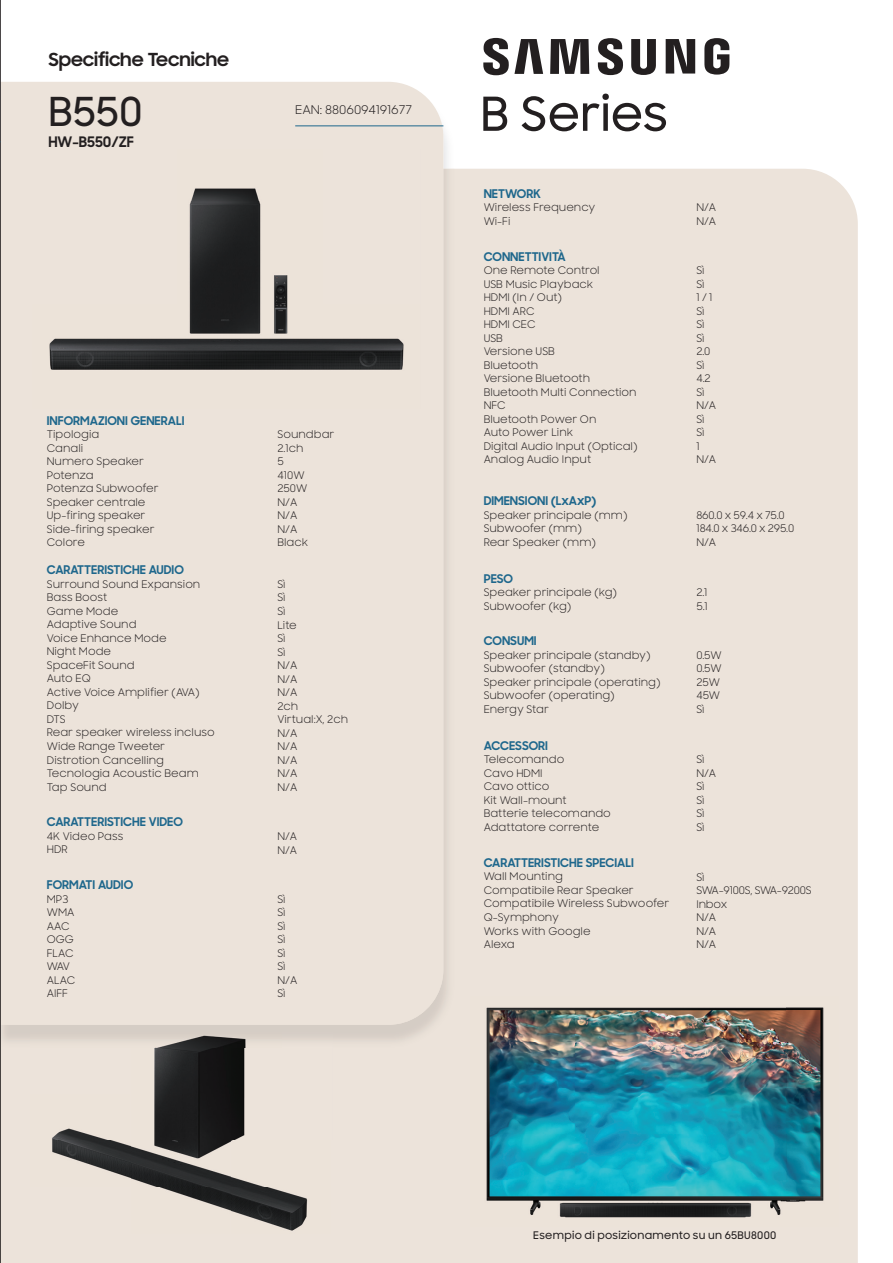
<style>
.page{position:relative;width:893px;height:1263px;background:#fff}
.page>*{position:absolute;margin:0;border:0;box-sizing:border-box;transform-origin:0 0}
.t1{font:500 39.9px "Samsung Sharp Sans";color:#231f20}
.t2{font:700 18px "Samsung Sharp Sans";letter-spacing:-.005em;color:#231f20}
.t3{font:700 14.55px "Samsung Sharp Sans";color:#231f20}
.t4{font:700 12px "Samsung Sharp Sans";color:#1e678c}
.t5{font:12px "Samsung Sharp Sans";letter-spacing:-.005em;color:#231f20}
.t6{font:10.5px/13.5px "Samsung Sharp Sans";color:#231f20}
.t7{font:10.5px/13.5px "Samsung Sharp Sans";letter-spacing:-.02em;color:#231f20}
.t8{font:500 10.5px "Samsung Sharp Sans";letter-spacing:.025em;color:#231f20}
</style>
<div class="page">
<div style="left:1px;top:169px;width:857px;height:1094px;background:#ece3da"></div>
<img style="left:405px;top:169px;width:49px;height:879px">
<img style="left:50px;top:1025px;width:355px;height:23px">
<div style="left:1px;top:82px;width:442px;height:943px;background:#ece3da"></div>
<svg style="left:550px;top:39px;width:39px;height:35px"></svg>
<svg style="left:483px;top:38px;width:60px;height:37px"></svg>
<svg style="left:631px;top:39px;width:25px;height:36px"></svg>
<svg style="left:704px;top:38px;width:25px;height:37px"></svg>
<svg style="left:598px;top:38px;width:25px;height:37px"></svg>
<svg style="left:666px;top:39px;width:29px;height:35px"></svg>
<img style="left:31px;top:1032px;width:301px;height:201px">
<img style="left:471px;top:996px;width:368px;height:230px">
<hr style="left:0;top:0;width:1px;height:1263px;background:#231f20">
<hr style="left:295px;top:125px;width:148px;height:1px;background:#1e678c">
<img style="left:33px;top:150px;width:387px;height:258px">
<svg style="left:483px;top:94px;width:183px;height:37px"></svg>
<h2 class="t2" style="left:48px;top:46px;width:182px">Specifiche Tecniche</h2>
<h1 class="t1" style="left:48px;top:83px;width:96px">B550</h1>
<h3 class="t3" style="left:48px;top:131px;width:87px">HW-B550/ZF</h3>
<p class="t5" style="left:295px;top:101px;width:118px">EAN: 8806094191677</p>
<p class="t4" style="left:47px;top:411px;width:139px">INFORMAZIONI GENERALI</p>
<p class="t6" style="left:47px;top:427px;width:113px">Tipologia<br>Canali<br>Numero Speaker<br>Potenza<br>Potenza Subwoofer<br>Speaker centrale<br>Up-firing speaker<br>Side-firing speaker<br>Colore</p>
<p class="t6" style="left:277px;top:427px;width:59px">Soundbar<br>2.1ch<br>5<br>410W<br>250W<br>N/A<br>N/A<br>N/A<br>Black</p>
<p class="t4" style="left:47px;top:561px;width:139px">CARATTERISTICHE AUDIO</p>
<p class="t6" style="left:47px;top:577px;width:169px">Surround Sound Expansion<br>Bass Boost<br>Game Mode<br>Adaptive Sound<br>Voice Enhance Mode<br>Night Mode<br>SpaceFit Sound<br>Auto EQ<br>Active Voice Amplifier (AVA)<br>Dolby<br>DTS<br>Rear speaker wireless incluso<br>Wide Range Tweeter<br>Distrotion Cancelling<br>Tecnologia Acoustic Beam<br>Tap Sound</p>
<p class="t6" style="left:277px;top:577px;width:72px">Sì<br>Sì<br>Sì<br>Lite<br>Sì<br>Sì<br>N/A<br>N/A<br>N/A<br>2ch<br>Virtual:X, 2ch<br>N/A<br>N/A<br>N/A<br>N/A<br>N/A</p>
<p class="t4" style="left:47px;top:813px;width:138px">CARATTERISTICHE VIDEO</p>
<p class="t6" style="left:47px;top:829px;width:78px">4K Video Pass<br>HDR</p>
<p class="t6" style="left:277px;top:829px;width:21px">N/A<br>N/A</p>
<p class="t4" style="left:47px;top:876px;width:88px">FORMATI AUDIO</p>
<p class="t6" style="left:47px;top:892px;width:30px">MP3<br>WMA<br>AAC<br>OGG<br>FLAC<br>WAV<br>ALAC<br>AIFF</p>
<p class="t6" style="left:277px;top:892px;width:21px">Sì<br>Sì<br>Sì<br>Sì<br>Sì<br>Sì<br>N/A<br>Sì</p>
<p class="t4" style="left:484px;top:185px;width:59px">NETWORK</p>
<p class="t6" style="left:484px;top:200px;width:113px">Wireless Frequency<br>Wi-Fi</p>
<p class="t6" style="left:696px;top:200px;width:21px">N/A<br>N/A</p>
<p class="t4" style="left:484px;top:247px;width:83px">CONNETTIVITÀ</p>
<p class="t6" style="left:484px;top:263px;width:155px">One Remote Control<br>USB Music Playback<br>HDMI (In / Out)<br>HDMI ARC<br>HDMI CEC<br>USB<br>Versione USB<br>Bluetooth<br>Versione Bluetooth<br>Bluetooth Multi Connection<br>NFC<br>Bluetooth Power On<br>Auto Power Link<br>Digital Audio Input (Optical)<br>Analog Audio Input</p>
<p class="t7" style="left:696px;top:263px;width:21px">Sì<br>Sì<br>1 / 1<br>Sì<br>Sì<br>Sì<br>2.0<br>Sì<br>4.2<br>Sì<br>N/A<br>Sì<br>Sì<br>1<br>N/A</p>
<p class="t4" style="left:484px;top:492px;width:114px">DIMENSIONI (LxAxP)</p>
<p class="t6" style="left:484px;top:508px;width:145px">Speaker principale (mm)<br>Subwoofer (mm)<br>Rear Speaker (mm)</p>
<p class="t7" style="left:696px;top:508px;width:99px">860.0 x 59.4 x 75.0<br>184.0 x 346.0 x 295.0<br>N/A</p>
<p class="t4" style="left:484px;top:569px;width:31px">PESO</p>
<p class="t6" style="left:484px;top:585px;width:135px">Speaker principale (kg)<br>Subwoofer (kg)</p>
<p class="t6" style="left:696px;top:585px;width:13px">2.1<br>5.1</p>
<p class="t4" style="left:484px;top:632px;width:55px">CONSUMI</p>
<p class="t6" style="left:484px;top:648px;width:178px">Speaker principale (standby)<br>Subwoofer (standby)<br>Speaker principale (operating)<br>Subwoofer (operating)<br>Energy Star</p>
<p class="t7" style="left:696px;top:648px;width:27px">0.5W<br>0.5W<br>25W<br>45W<br>Sì</p>
<p class="t4" style="left:484px;top:736px;width:66px">ACCESSORI</p>
<p class="t6" style="left:484px;top:752px;width:129px">Telecomando<br>Cavo HDMI<br>Cavo ottico<br>Kit Wall-mount<br>Batterie telecomando<br>Adattatore corrente</p>
<p class="t4" style="left:484px;top:854px;width:152px">CARATTERISTICHE SPECIALI</p>
<p class="t6" style="left:484px;top:869px;width:187px">Wall Mounting<br>Compatibile Rear Speaker<br>Compatibile Wireless Subwoofer<br>Q-Symphony<br>Works with Google<br>Alexa</p>
<p class="t6" style="left:696px;top:752px;width:21px">Sì<br>N/A<br>Sì<br>Sì<br>Sì<br>Sì</p>
<p class="t7" style="left:696px;top:869px;width:117px">Sì<br>SWA-9100S, SWA-9200S<br>Inbox<br>N/A<br>N/A<br>N/A</p>
<p class="t8" style="left:533px;top:1227px;width:245px">Esempio di posizionamento su un 65BU8000</p>
</div>
